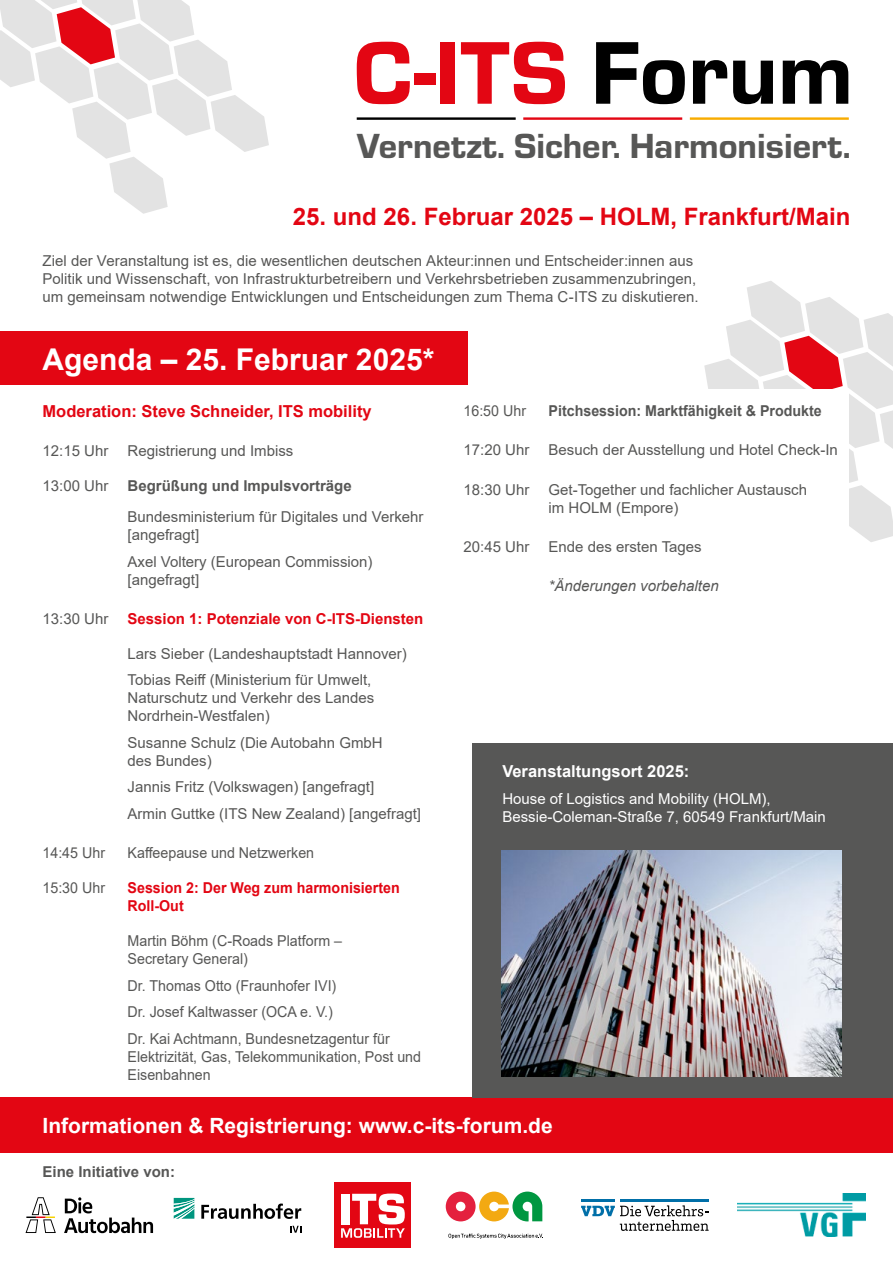
<style>
.page{position:relative;width:893px;height:1263px;background:#fff}
.page>*{position:absolute;margin:0;border:0;box-sizing:border-box;transform-origin:0 0}
.t1{font:92.25px "Eurostile Hea";color:#e30613}
.t2{font:36.15px "Eurostile Hea";color:#575756}
.t3{font:700 30px "Arial";color:#fff}
.t4{font:700 24px "Arial";color:#e30613}
.t5{font:700 21px "Arial";color:#fff}
.t6{font:700 16.5px "Arial";color:#e30613}
.t7{font:700 16.5px "Arial";color:#fff}
.t8{font:15px/18px "Arial";color:#575756}
.t9{font:15px/18px "Arial";color:#575756;scale:.95 1}
.t10{font:15px/18px "Arial";color:#fff}
.t11{font:700 15px "Arial";color:#575756}
.t12{font:700 15px/18px "Arial";color:#e30613;scale:.95 1}
.t13{font:700 15px "Arial";color:#e30613}
.t14{font:700 15px "Arial";color:#575756;scale:.95 1}
.t15{font:italic 15px "Arial";color:#575756}
.s1{color:#000}
</style>
<div class="page">
<svg style="left:0;top:0;width:269px;height:214px"></svg>
<svg style="left:704px;top:281px;width:189px;height:261px"></svg>
<hr style="left:357px;top:117px;width:159px;height:3px;background:#000">
<hr style="left:523px;top:117px;width:159px;height:3px;background:#e30613">
<hr style="left:690px;top:117px;width:159px;height:3px;background:#f8ac00">
<div style="left:0;top:1097px;width:893px;height:55px;background:#e30613"></div>
<hr style="left:581px;top:1199px;width:34px;height:3px;background:#006fa8">
<hr style="left:620px;top:1199px;width:89px;height:3px;background:#006fa8">
<svg style="left:581px;top:1205px;width:128px;height:26px"></svg>
<svg style="left:446px;top:1191px;width:96px;height:30px"></svg>
<svg style="left:448px;top:1234px;width:95px;height:5px"></svg>
<div style="left:335px;top:1182px;width:76px;height:66px;background:#e30613"></div>
<svg style="left:341px;top:1193px;width:64px;height:45px"></svg>
<img style="left:738px;top:1194px;width:127px;height:43px">
<svg style="left:174px;top:1198px;width:20px;height:21px"></svg>
<svg style="left:201px;top:1203px;width:100px;height:16px"></svg>
<svg style="left:290px;top:1226px;width:11px;height:7px"></svg>
<svg style="left:26px;top:1197px;width:127px;height:36px"></svg>
<div style="left:472px;top:743px;width:421px;height:354px;background:#575756"></div>
<div style="left:0;top:331px;width:467px;height:54px;background:#e30613"></div>
<img style="left:502px;top:850px;width:340px;height:226px">
<div style="left:428px;top:389px;width:421px;height:211px;background:#fff"></div>
<h1 class="t1" style="left:354px;top:8px;width:501px">C-ITS <span class="s1">Forum</span></h1>
<h2 class="t2" style="left:357px;top:120px;width:495px">Vernetzt. Sicher. Harmonisiert.</h2>
<h3 class="t4" style="left:293px;top:200px;width:559px">25. und 26. Februar 2025 – HOLM, Frankfurt/Main</h3>
<p class="t8" style="left:43px;top:251px;width:658px">Ziel der Veranstaltung ist es, die wesentlichen deutschen Akteur:innen und Entscheider:innen aus<br>Politik und Wissenschaft, von Infrastrukturbetreibern und Verkehrsbetrieben zusammenzubringen, um gemeinsam notwendige Entwicklungen und Entscheidungen zum Thema C-ITS zu diskutieren.</p>
<h3 class="t3" style="left:43px;top:338px;width:393px">Agenda – 25. Februar 2025*</h3>
<p class="t6" style="left:43px;top:400px;width:331px">Moderation: Steve Schneider, ITS mobility</p>
<p class="t8" style="left:43px;top:442px;width:67px">12:15 Uhr</p>
<p class="t8" style="left:128px;top:442px;width:167px">Registrierung und Imbiss</p>
<p class="t8" style="left:43px;top:477px;width:67px">13:00 Uhr</p>
<p class="t11" style="left:128px;top:475px;width:226px">Begrüßung und Impulsvorträge</p>
<p class="t8" style="left:128px;top:508px;width:297px">Bundesministerium für Digitales und Verkehr [angefragt]</p>
<p class="t8" style="left:128px;top:552px;width:247px">Axel Voltery (European Commission) [angefragt]</p>
<p class="t8" style="left:43px;top:609px;width:67px">13:30 Uhr</p>
<p class="t13" style="left:128px;top:608px;width:297px">Session 1: Potenziale von C-ITS-Diensten</p>
<p class="t8" style="left:128px;top:640px;width:281px;line-height:26.5px">Lars Sieber (Landeshauptstadt Hannover)<br>Tobias Reiff (Ministerium für Umwelt,</p>
<p class="t8" style="left:128px;top:689px;width:248px">Naturschutz und Verkehr des Landes<br>Nordrhein-Westfalen)</p>
<p class="t8" style="left:128px;top:733px;width:257px">Susanne Schulz (Die Autobahn GmbH des Bundes)</p>
<p class="t8" style="left:128px;top:774px;width:295px;line-height:26.5px">Jannis Fritz (Volkswagen) [angefragt]<br>Armin Guttke (ITS New Zealand) [angefragt]</p>
<p class="t9" style="left:43px;top:844px;width:67px">14:45 Uhr</p>
<p class="t9" style="left:128px;top:844px;width:198px">Kaffeepause und Netzwerken</p>
<p class="t9" style="left:43px;top:879px;width:67px">15:30 Uhr</p>
<p class="t12" style="left:128px;top:879px;width:288px">Session 2: Der Weg zum harmonisierten<br>Roll-Out</p>
<p class="t9" style="left:128px;top:932px;width:227px">Martin Böhm (C-Roads Platform –<br>Secretary General)</p>
<p class="t9" style="left:128px;top:972px;width:277px;line-height:26.5px">Dr. Thomas Otto (Fraunhofer IVI)<br>Dr. Josef Kaltwasser (OCA e. V.)<br>Dr. Kai Achtmann, Bundesnetzagentur für</p>
<p class="t9" style="left:128px;top:1047px;width:311px">Elektrizität, Gas, Telekommunikation, Post und<br>Eisenbahnen</p>
<p class="t9" style="left:463px;top:402px;width:67px">16:50 Uhr</p>
<p class="t14" style="left:549px;top:400px;width:289px">Pitchsession: Marktfähigkeit &amp; Produkte</p>
<p class="t8" style="left:463px;top:441px;width:67px">17:20 Uhr</p>
<p class="t8" style="left:548px;top:441px;width:291px">Besuch der Ausstellung und Hotel Check-In</p>
<p class="t8" style="left:463px;top:480px;width:67px">18:30 Uhr</p>
<p class="t8" style="left:548px;top:480px;width:260px">Get-Together und fachlicher Austausch im HOLM (Empore)</p>
<p class="t8" style="left:463px;top:537px;width:67px">20:45 Uhr</p>
<p class="t8" style="left:548px;top:537px;width:155px">Ende des ersten Tages</p>
<p class="t15" style="left:548px;top:576px;width:172px">*Änderungen vorbehalten</p>
<p class="t7" style="left:502px;top:760px;width:189px">Veranstaltungsort 2025:</p>
<p class="t10" style="left:502px;top:790px;width:325px">House of Logistics and Mobility (HOLM),<br>Bessie-Coleman-Straße 7, 60549 Frankfurt/Main</p>
<h3 class="t5" style="left:43px;top:1110px;width:512px">Informationen &amp; Registrierung: www.c-its-forum.de</h3>
<p class="t11" style="left:43px;top:1161px;width:134px">Eine Initiative von:</p>
</div>
